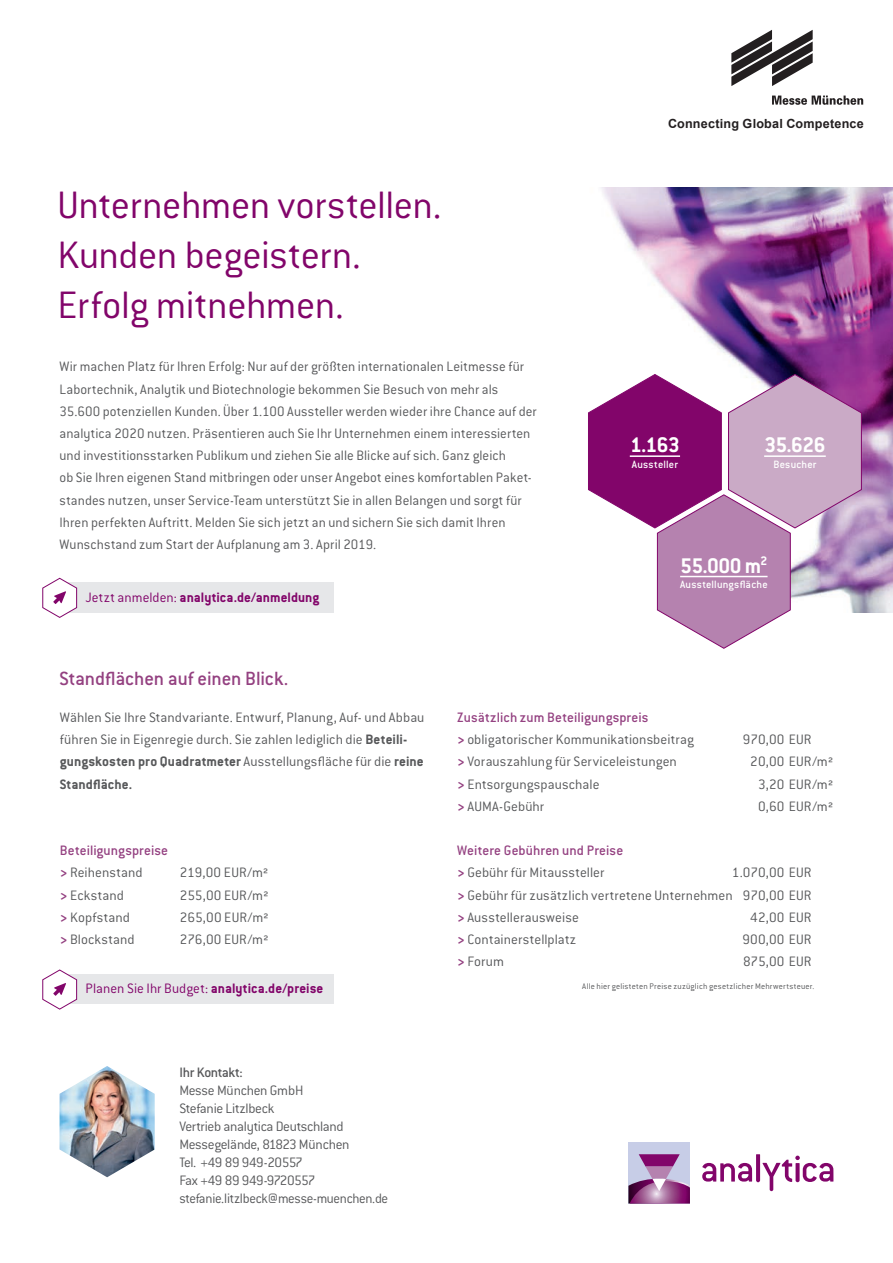
<style>
.page{position:relative;width:893px;height:1263px;background:#fff}
.page>*{position:absolute;margin:0;border:0;box-sizing:border-box;transform-origin:0 0}
.t1{font:300 42px/50.4px "Conduit ITC";letter-spacing:-.01em;color:#82056a}
.t2{font:700 23.25px "Conduit ITC";letter-spacing:-.025em;color:#fff}
.t3{font:500 21px "Conduit ITC";letter-spacing:-.005em;color:#944181}
.t4{font:300 15px/22.2px "Conduit ITC";letter-spacing:.005em;color:#57585a}
.t5{font:300 15px/18px "Conduit ITC";letter-spacing:-.025em;color:#57585a}
.t6{font:500 15px/22.2px "Conduit ITC";letter-spacing:.005em;color:#944181}
.t7{font:300 15px "Conduit ITC";letter-spacing:.005em;color:#82056a}
.t8{font:700 15px "Conduit ITC";color:#82056a}
.t9{font:500 15px "Conduit ITC";letter-spacing:-.015em;color:#57585a}
.t10{font:700 12.6px "Arial";letter-spacing:.015em;color:#231f20}
.t11{font:500 11.7px "Conduit ITC";letter-spacing:.015em;color:#fff}
.t12{font:300 9px "Conduit ITC";letter-spacing:.025em;color:#57585a}
.s1{font-weight:300}
.s2{font-weight:700}
.s3{font-weight:300;color:#57585a}
.s4{font-weight:700;color:#944181}
.s5{font-weight:500;color:#944181}
</style>
<div class="page">
<svg style="left:702px;top:1154px;width:131px;height:37px"></svg>
<div style="left:628px;top:1142px;width:62px;height:61px;background:#c7cde7"></div>
<svg style="left:628px;top:1154px;width:62px;height:49px"></svg>
<img style="left:60px;top:1066px;width:95px;height:111px">
<div style="left:60px;top:583px;width:274px;height:30px;background:#e6e7e9"></div>
<svg style="left:42px;top:578px;width:35px;height:40px"></svg>
<img style="left:601px;top:187px;width:292px;height:425px">
<svg style="left:588px;top:374px;width:274px;height:275px"></svg>
<hr style="left:764px;top:455px;width:62px;height:2px;background:#fff">
<div style="left:60px;top:974px;width:274px;height:30px;background:#e6e7e9"></div>
<svg style="left:42px;top:969px;width:35px;height:41px"></svg>
<svg style="left:772px;top:96px;width:91px;height:9px"></svg>
<svg style="left:731px;top:30px;width:82px;height:56px"></svg>
<h1 class="t1" style="left:57px;top:178px;width:386px">Unternehmen vorstellen.<br>Kunden begeistern.<br>Erfolg mitnehmen.</h1>
<p class="t4" style="left:60px;top:355px;width:479px">Wir machen Platz für Ihren Erfolg: Nur auf der größten internationalen Leitmesse für Labortechnik, Analytik und Biotechnologie bekommen Sie Besuch von mehr als 35.600 potenziellen Kunden. Über 1.100 Aussteller werden wieder ihre Chance auf der analytica 2020 nutzen. Präsentieren auch Sie Ihr Unternehmen einem interessierten und investitionsstarken Publikum und ziehen Sie alle Blicke auf sich. Ganz gleich<br>ob Sie Ihren eigenen Stand mitbringen oder unser Angebot eines komfortablen Paket&shy;standes nutzen, unser Service-Team unterstützt Sie in allen Belangen und sorgt für Ihren perfekten Auftritt. Melden Sie sich jetzt an und sichern Sie sich damit Ihren Wunschstand zum Start der Aufplanung am 3. April 2019.</p>
<p class="t8" style="left:86px;top:588px;width:235px"><span class="s1">Jetzt anmelden:</span> analytica.de/anmeldung</p>
<h3 class="t3" style="left:60px;top:666px;width:230px">Standflächen auf einen Blick.</h3>
<p class="t10" style="left:668px;top:115px;width:197px">Connecting Global Competence</p>
<h2 class="t2" style="left:630px;top:431px;width:51px">1.163</h2>
<p class="t11" style="left:632px;top:458px;width:48px">Aussteller</p>
<h2 class="t2" style="left:764px;top:431px;width:63px">35.626</h2>
<p class="t11" style="left:773px;top:458px;width:45px">Besucher</p>
<h2 class="t2" style="left:680px;top:552px;width:89px">55.000 m<sup>2</sup></h2>
<p class="t11" style="left:680px;top:578px;width:89px">Ausstellungsfläche</p>
<p class="t4" style="left:60px;top:706px;width:366px">Wählen Sie Ihre Standvariante. Entwurf, Planung, Auf- und Abbau führen Sie in Eigenregie durch. Sie zahlen lediglich die <span class="s2">Beteili&shy;gungskosten pro Quadratmeter</span> Ausstellungsfläche für die <span class="s2">reine Standfläche.</span></p>
<p class="t6" style="left:60px;top:839px;width:110px">Beteiligungspreise <span class="s2">&gt;</span> <span class="s3">Reihenstand</span></p>
<p class="t4" style="left:180px;top:861px;width:90px">219,00 EUR/m²</p>
<p class="t4" style="left:60px;top:883px;width:66px"><span class="s4">&gt;</span> Eckstand</p>
<p class="t4" style="left:180px;top:883px;width:90px">255,00 EUR/m²</p>
<p class="t4" style="left:60px;top:905px;width:72px"><span class="s4">&gt;</span> Kopfstand</p>
<p class="t4" style="left:180px;top:905px;width:90px">265,00 EUR/m²</p>
<p class="t4" style="left:60px;top:928px;width:76px"><span class="s4">&gt;</span> Blockstand</p>
<p class="t4" style="left:180px;top:928px;width:90px">276,00 EUR/m²</p>
<p class="t7" style="left:86px;top:979px;width:239px">Planen Sie Ihr Budget: <span class="s2">analytica.de/preise</span></p>
<p class="t9" style="left:179px;top:1064px;width:65px">Ihr Kontakt:</p>
<p class="t5" style="left:179px;top:1081px;width:210px">Messe München GmbH<br>Stefanie Litzlbeck<br>Vertrieb analytica Deutschland<br>Messegelände, 81823 München<br>Tel. +49 89 949-20557<br>Fax +49 89 949-9720557 stefanie.litzlbeck@messe-muenchen.de</p>
<p class="t4" style="left:457px;top:706px;width:238px"><span class="s5">Zusätzlich zum Beteiligungspreis<br></span><span class="s4">&gt;</span> obligatorischer Kommunikationsbeitrag</p>
<p class="t4" style="left:743px;top:728px;width:70px">970,00 EUR</p>
<p class="t4" style="left:457px;top:750px;width:221px"><span class="s4">&gt;</span> Vorauszahlung für Serviceleistungen</p>
<p class="t4" style="left:750px;top:750px;width:84px">20,00 EUR/m²</p>
<p class="t4" style="left:457px;top:772px;width:144px"><span class="s4">&gt;</span> Entsorgungspauschale</p>
<p class="t4" style="left:758px;top:772px;width:76px">3,20 EUR/m²</p>
<p class="t4" style="left:457px;top:795px;width:89px"><span class="s4">&gt;</span> AUMA-Gebühr</p>
<p class="t4" style="left:758px;top:795px;width:77px">0,60 EUR/m²</p>
<p class="t6" style="left:457px;top:839px;width:168px">Weitere Gebühren und Preise <span class="s2">&gt;</span> <span class="s3">Gebühr für Mitaussteller</span></p>
<p class="t4" style="left:457px;top:861px;width:356px;text-align:justify;text-indent:275px">1.070,00 EUR <span class="s4">&gt;</span> Gebühr für zusätzlich vertretene Unternehmen 970,00 EUR <span class="s4">&gt;</span> Ausstellerausweise</p>
<p class="t4" style="left:750px;top:906px;width:63px">42,00 EUR</p>
<p class="t4" style="left:457px;top:928px;width:121px"><span class="s4">&gt;</span> Containerstellplatz</p>
<p class="t4" style="left:742px;top:928px;width:71px">900,00 EUR</p>
<p class="t4" style="left:457px;top:950px;width:48px"><span class="s4">&gt;</span> Forum</p>
<p class="t4" style="left:743px;top:950px;width:70px">875,00 EUR</p>
<p class="t12" style="left:582px;top:980px;width:234px">Alle hier gelisteten Preise zuzüglich gesetzlicher Mehrwertsteuer.</p>
</div>
